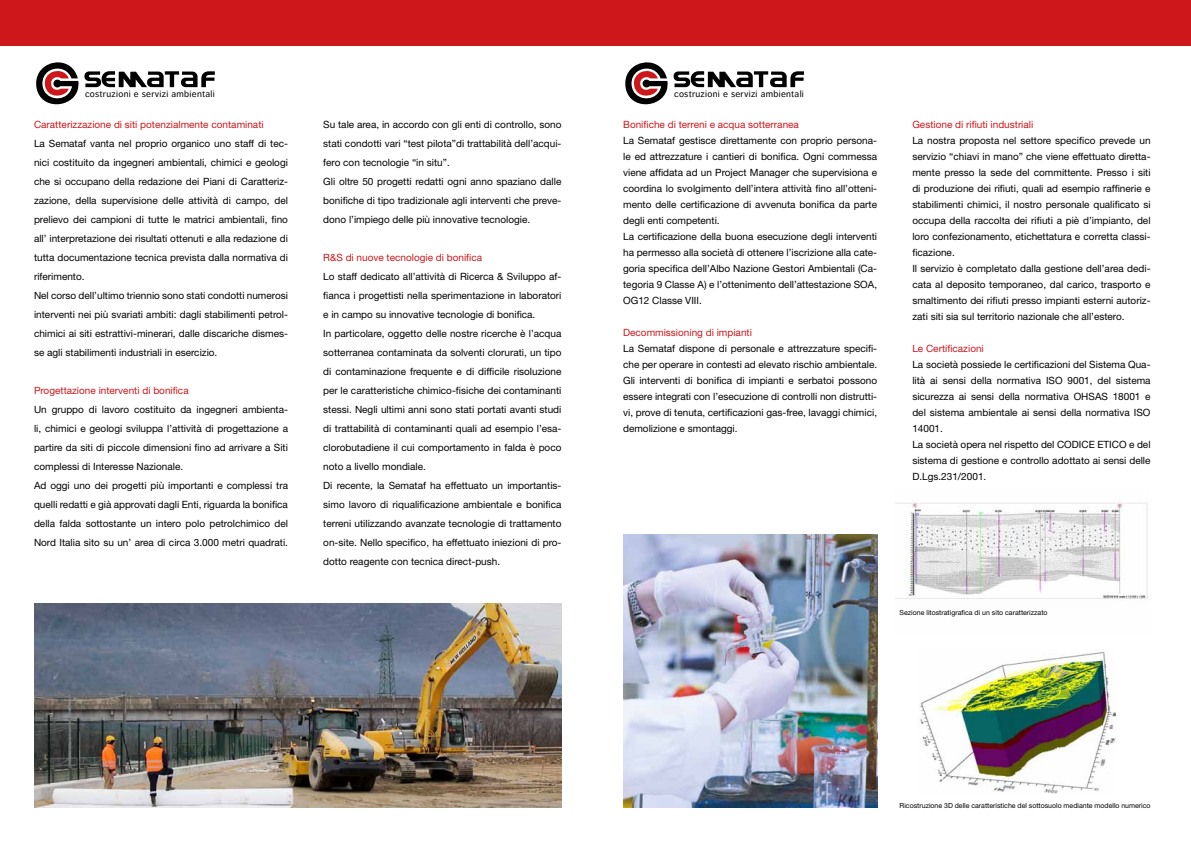
<style>
.page{position:relative;width:1191px;height:842px;background:#fff}
.page>*{position:absolute;margin:0;border:0;box-sizing:border-box;transform-origin:0 0}
.t1{font:10px/19px "Helvetica Neue LT Std";color:#000}
.t2{font:10px "Helvetica Neue LT Std";color:#cd171a}
.t3{font:9.4px "Dagny OT";letter-spacing:.03em;color:#000}
.t4{font:7px "Helvetica Neue LT Std";color:#000}
</style>
<div class="page">
<img style="left:34px;top:604px;width:527px;height:204px">
<svg style="left:36px;top:62px;width:179px;height:43px"></svg>
<img style="left:623px;top:534px;width:254px;height:274px">
<img style="left:919px;top:651px;width:197px;height:143px">
<img style="left:895px;top:502px;width:253px;height:97px">
<svg style="left:625px;top:62px;width:179px;height:43px"></svg>
<div style="left:0;top:0;width:595px;height:45px;background:#cd171a"></div>
<div style="left:595px;top:0;width:596px;height:45px;background:#cd171a"></div>
<p class="t3" style="left:85px;top:89px;width:131px">costruzioni e servizi ambientali</p>
<p class="t2" style="left:34px;top:119px;width:231px">Caratterizzazione di siti potenzialmente contaminati</p>
<p class="t1" style="left:34px;top:134px;width:255px">La Semataf vanta nel proprio organico uno staff di tec&shy;nici costituito da ingegneri ambientali, chimici e geologi che si occupano della redazione dei Piani di Caratteriz&shy;zazione, della supervisione delle attività di campo, del prelievo dei campioni di tutte le matrici ambientali, fino all’ interpretazione dei risultati ottenuti e alla redazione di tutta documentazione tecnica prevista dalla normativa di riferimento.<br>Nel corso dell’ultimo triennio sono stati condotti numerosi interventi nei più svariati ambiti: dagli stabilimenti petrol&shy;chimici ai siti estrattivi-minerari, dalle discariche dismes&shy;se agli stabilimenti industriali in esercizio.</p>
<p class="t2" style="left:34px;top:385px;width:156px">Progettazione interventi di bonifica</p>
<p class="t1" style="left:34px;top:400px;width:255px">Un gruppo di lavoro costituito da ingegneri ambienta&shy;li, chimici e geologi sviluppa l’attività di progettazione a partire da siti di piccole dimensioni fino ad arrivare a Siti complessi di Interesse Nazionale.<br>Ad oggi uno dei progetti più importanti e complessi tra quelli redatti e già approvati dagli Enti, riguarda la bonifica della falda sottostante un intero polo petrolchimico del Nord Italia sito su un’ area di circa 3.000 metri quadrati.</p>
<p class="t1" style="left:323px;top:115px;width:240px">Su tale area, in accordo con gli enti di controllo, sono stati condotti vari “test pilota”di trattabilità dell’acqui&shy;fero con tecnologie “in situ”.<br>Gli oltre 50 progetti redatti ogni anno spaziano dalle bonifiche di tipo tradizionale agli interventi che preve&shy;dono l’impiego delle più innovative tecnologie.</p>
<p class="t2" style="left:323px;top:252px;width:160px">R&amp;S di nuove tecnologie di bonifica</p>
<p class="t1" style="left:323px;top:267px;width:240px">Lo staff dedicato all’attività di Ricerca &amp; Sviluppo af&shy;fianca i progettisti nella sperimentazione in laboratori e in campo su innovative tecnologie di bonifica.<br>In particolare, oggetto delle nostre ricerche è l’acqua sotterranea contaminata da solventi clorurati, un tipo di contaminazione frequente e di difficile risoluzione per le caratteristiche chimico-fisiche dei contaminanti stessi. Negli ultimi anni sono stati portati avanti studi di trattabilità di contaminanti quali ad esempio l’esa&shy;clorobutadiene il cui comportamento in falda è poco noto a livello mondiale.<br>Di recente, la Semataf ha effettuato un importantis&shy;simo lavoro di riqualificazione ambientale e bonifica terreni utilizzando avanzate tecnologie di trattamento on-site. Nello specifico, ha effettuato iniezioni di pro&shy;dotto reagente con tecnica direct-push.</p>
<p class="t3" style="left:674px;top:89px;width:131px">costruzioni e servizi ambientali</p>
<p class="t2" style="left:623px;top:119px;width:177px">Bonifiche di terreni e acqua sotterranea</p>
<p class="t1" style="left:623px;top:133px;width:255px;line-height:16px">La Semataf gestisce direttamente con proprio persona&shy;le ed attrezzature i cantieri di bonifica. Ogni commessa viene affidata ad un Project Manager che supervisiona e coordina lo svolgimento dell’intera attività fino all’otteni&shy;mento delle certificazione di avvenuta bonifica da parte degli enti competenti.<br>La certificazione della buona esecuzione degli interventi ha permesso alla società di ottenere l’iscrizione alla cate&shy;goria specifica dell’Albo Nazione Gestori Ambientali (Ca&shy;tegoria 9 Classe A) e l’ottenimento dell’attestazione SOA, OG12 Classe VIII.</p>
<p class="t2" style="left:623px;top:327px;width:130px">Decommissioning di impianti</p>
<p class="t1" style="left:623px;top:341px;width:255px;line-height:16px;text-align:justify">La Semataf dispone di personale e attrezzature specifi&shy;che per operare in contesti ad elevato rischio ambientale.<br>Gli interventi di bonifica di impianti e serbatoi possono essere integrati con l’esecuzione di controlli non distrutti&shy;vi, prove di tenuta, certificazioni gas-free, lavaggi chimici, demolizione e smontaggi.</p>
<p class="t2" style="left:912px;top:119px;width:122px">Gestione di rifiuti industriali</p>
<p class="t1" style="left:912px;top:133px;width:240px;line-height:16px">La nostra proposta nel settore specifico prevede un servizio “chiavi in mano” che viene effettuato diretta&shy;mente presso la sede del committente. Presso i siti di produzione dei rifiuti, quali ad esempio raffinerie e stabilimenti chimici, il nostro personale qualificato si occupa della raccolta dei rifiuti a piè d’impianto, del loro confezionamento, etichettatura e corretta classi&shy;ficazione.<br>Il servizio è completato dalla gestione dell’area dedi&shy;cata al deposito temporaneo, dal carico, trasporto e smaltimento dei rifiuti presso impianti esterni autoriz&shy;zati siti sia sul territorio nazionale che all’estero.</p>
<p class="t2" style="left:912px;top:343px;width:73px">Le Certificazioni</p>
<p class="t1" style="left:912px;top:357px;width:240px;line-height:16px">La società possiede le certificazioni del Sistema Qua&shy;lità ai sensi della normativa ISO 9001, del sistema sicurezza ai sensi della normativa OHSAS 18001 e del sistema ambientale ai sensi della normativa ISO 14001.<br>La società opera nel rispetto del CODICE ETICO e del sistema di gestione e controllo adottato ai sensi delle D.Lgs.231/2001.</p>
<p class="t4" style="left:899px;top:608px;width:149px">Sezione litostratigrafica di un sito caratterizzato</p>
<p class="t4" style="left:899px;top:801px;width:252px">Ricostruzione 3D delle caratteristiche del sottosuolo mediante modello numerico</p>
</div>
